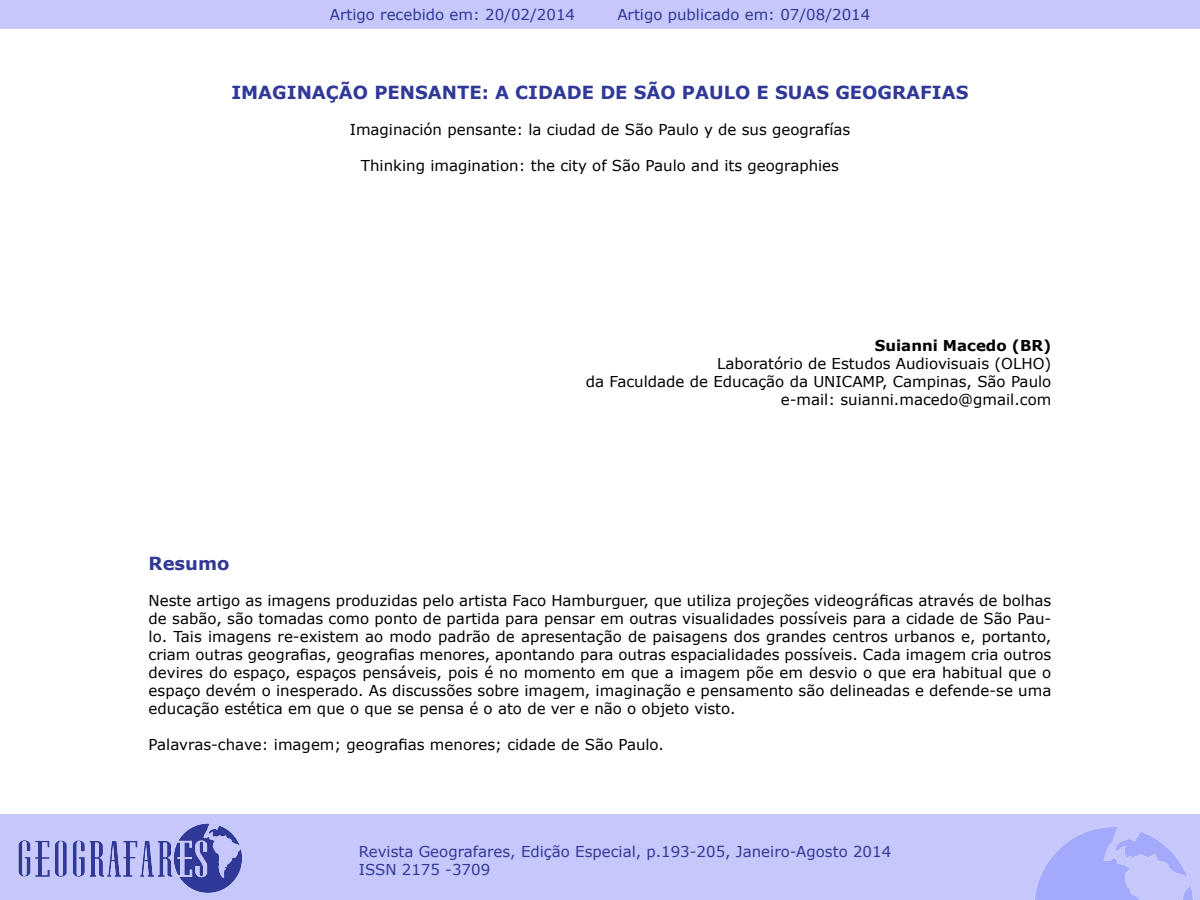
<style>
.page{position:relative;width:1200px;height:900px;background:#fff}
.page>*{position:absolute;margin:0;border:0;box-sizing:border-box;transform-origin:0 0}
.t1{font:700 18px "Verdana";color:#303898}
.t2{font:15px/18px "Verdana";color:#000;text-align:justify}
.t3{font:15px/18px "Verdana";color:#303898}
.t4{font:700 15px "Verdana";color:#000}
</style>
<div class="page">
<div style="left:0;top:814px;width:1200px;height:86px;background:#c6c8fb"></div>
<img style="left:1035px;top:827px;width:158px;height:73px">
<div style="left:0;top:0;width:1200px;height:28px;background:#c6c8fb"></div>
<img style="left:18px;top:823px;width:224px;height:70px">
<p class="t3" style="left:330px;top:5px;width:247px">Artigo recebido em: 20/02/2014</p>
<p class="t3" style="left:617px;top:5px;width:254px">Artigo publicado em: 07/08/2014</p>
<p class="t1" style="left:231px;top:80px;width:739px">IMAGINAÇÃO PENSANTE: A CIDADE DE SÃO PAULO E SUAS GEOGRAFIAS</p>
<p class="t2" style="left:350px;top:121px;width:502px">Imaginación pensante: la ciudad de São Paulo y de sus geografías</p>
<p class="t2" style="left:361px;top:157px;width:480px">Thinking imagination: the city of São Paulo and its geographies</p>
<p class="t4" style="left:875px;top:335px;width:178px">Suianni Macedo (BR)</p>
<p class="t2" style="left:717px;top:355px;width:336px">Laboratório de Estudos Audiovisuais (OLHO)</p>
<p class="t2" style="left:586px;top:373px;width:467px">da Faculdade de Educação da UNICAMP, Campinas, São Paulo</p>
<p class="t2" style="left:781px;top:391px;width:272px">e-mail: suianni.macedo@gmail.com</p>
<p class="t1" style="left:149px;top:551px;width:82px">Resumo</p>
<p class="t2" style="left:149px;top:592px;width:904px">Neste artigo as imagens produzidas pelo artista Faco Hamburguer, que utiliza projeções videográficas através de bolhas de sabão, são tomadas como ponto de partida para pensar em outras visualidades possíveis para a cidade de São Pau&shy;lo. Tais imagens re-existem ao modo padrão de apresentação de paisagens dos grandes centros urbanos e, portanto, criam outras geografias, geografias menores, apontando para outras espacialidades possíveis. Cada imagem cria outros devires do espaço, espaços pensáveis, pois é no momento em que a imagem põe em desvio o que era habitual que o espaço devém o inesperado. As discussões sobre imagem, imaginação e pensamento são delineadas e defende-se uma educação estética em que o que se pensa é o ato de ver e não o objeto visto.</p>
<p class="t2" style="left:149px;top:736px;width:517px">Palavras-chave: imagem; geografias menores; cidade de São Paulo.</p>
<p class="t3" style="left:359px;top:843px;width:534px">Revista Geografares, Edição Especial, p.193-205, Janeiro-Agosto 2014<br>ISSN 2175 -3709</p>
</div>
